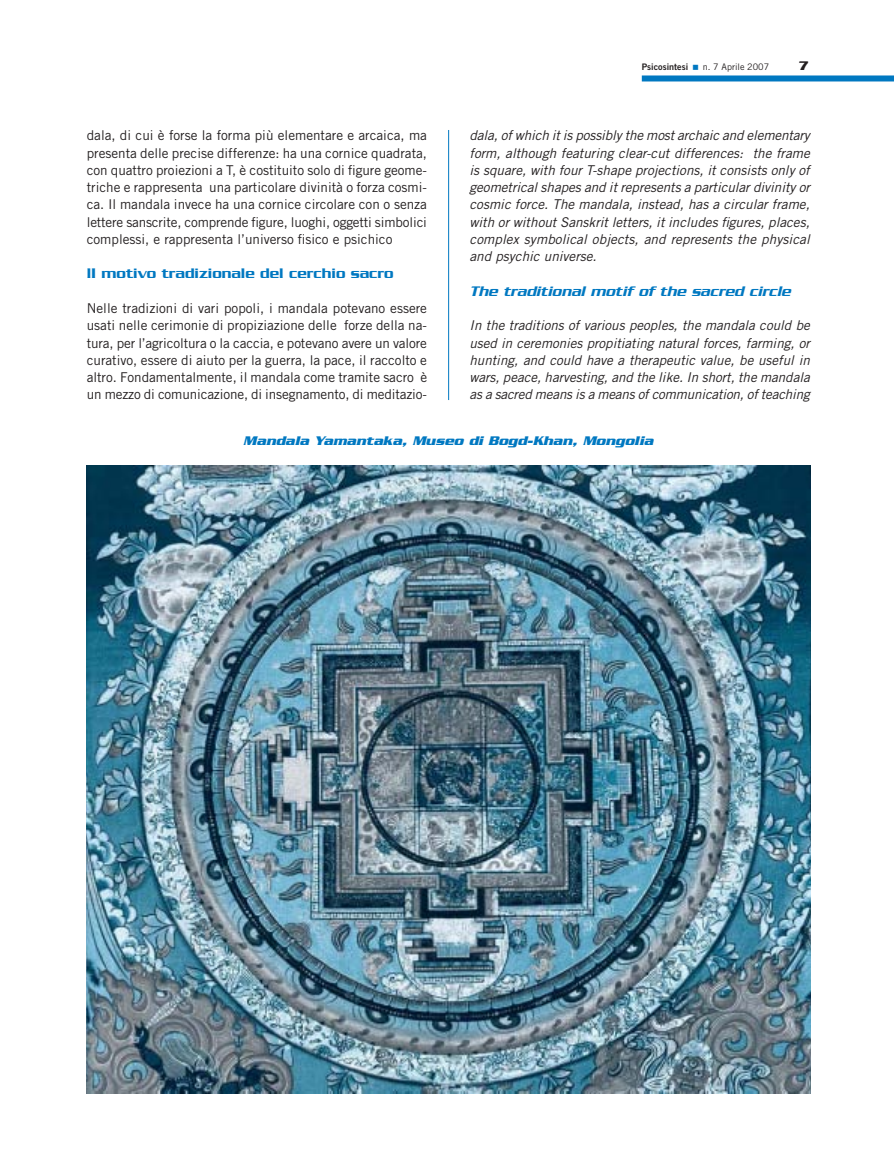
<style>
.page{position:relative;width:894px;height:1169px;background:#fff}
.page>*{position:absolute;margin:0;border:0;box-sizing:border-box;transform-origin:0 0}
.t1{font:italic 500 15px "Serpentine";color:#0078c1}
.t2{font:500 15px "Serpentine";color:#0078c1}
.t3{font:13.5px/17.2px "Trade Gothic";letter-spacing:-.01em;color:#231f20;text-align:justify}
.t4{font:italic 13.5px/17.2px "Trade Gothic";color:#231f20;text-align:justify}
.t5{font:italic 700 13.5px "Serpentine";color:#0078c1}
.t6{font:700 13.5px "Serpentine";color:#231f20}
.t7{font:9px "Trade Gothic";color:#231f20}
.t8{font:9px "Trade Gothic Bold Two";color:#231f20}
</style>
<div class="page">
<div style="left:642px;top:75px;width:252px;height:6px;background:#0078c1"></div>
<hr style="left:448px;top:130px;width:1px;height:270px;background:#0078c1">
<img style="left:87px;top:466px;width:723px;height:627px">
<p class="t8" style="left:642px;top:64px;width:48px">Psicosintesi</p>
<p class="t7" style="left:703px;top:64px;width:68px">n. 7 Aprile 2007</p>
<p class="t6" style="left:799px;top:62px;width:11px">7</p>
<p class="t3" style="left:87px;top:128px;width:342px">dala, di cui è forse la forma più elementare e arcaica, ma presenta delle precise differenze: ha una cornice quadrata, con quattro proiezioni a T, è costituito solo di figure geome&shy;triche e rappresenta una particolare divinità o forza cosmi&shy;ca. Il mandala invece ha una cornice circolare con o senza lettere sanscrite, comprende figure, luoghi, oggetti simbolici complessi, e rappresenta l’universo fisico e psichico</p>
<p class="t2" style="left:87px;top:269px;width:308px">lI motivo tradizionale del cerchio sacro</p>
<p class="t3" style="left:87px;top:301px;width:342px">Nelle tradizioni di vari popoli, i mandala potevano essere usati nelle cerimonie di propiziazione delle forze della na&shy;tura, per l’agricoltura o la caccia, e potevano avere un valore curativo, essere di aiuto per la guerra, la pace, il raccolto e altro. Fondamentalmente, il mandala come tramite sacro è un mezzo di comunicazione, di insegnamento, di meditazio-</p>
<p class="t4" style="left:469px;top:128px;width:342px">dala, of which it is possibly the most archaic and elementary form, although featuring clear-cut differences: the frame is square, with four T-shape projections, it consists only of geometrical shapes and it represents a particular divinity or cosmic force. The mandala, instead, has a circular frame, with or without Sanskrit letters, it includes figures, places, complex symbolical objects, and represents the physical and psychic universe.</p>
<p class="t1" style="left:469px;top:286px;width:323px">The traditional motif of the sacred circle</p>
<p class="t4" style="left:469px;top:318px;width:342px">In the traditions of various peoples, the mandala could be used in ceremonies propitiating natural forces, farming, or hunting, and could have a therapeutic value, be useful in wars, peace, harvesting, and the like. In short, the mandala as a sacred means is a means of communication, of teaching</p>
<p class="t5" style="left:243px;top:437px;width:411px">Mandala Yamantaka, Museo di Bogd-Khan, Mongolia</p>
</div>
